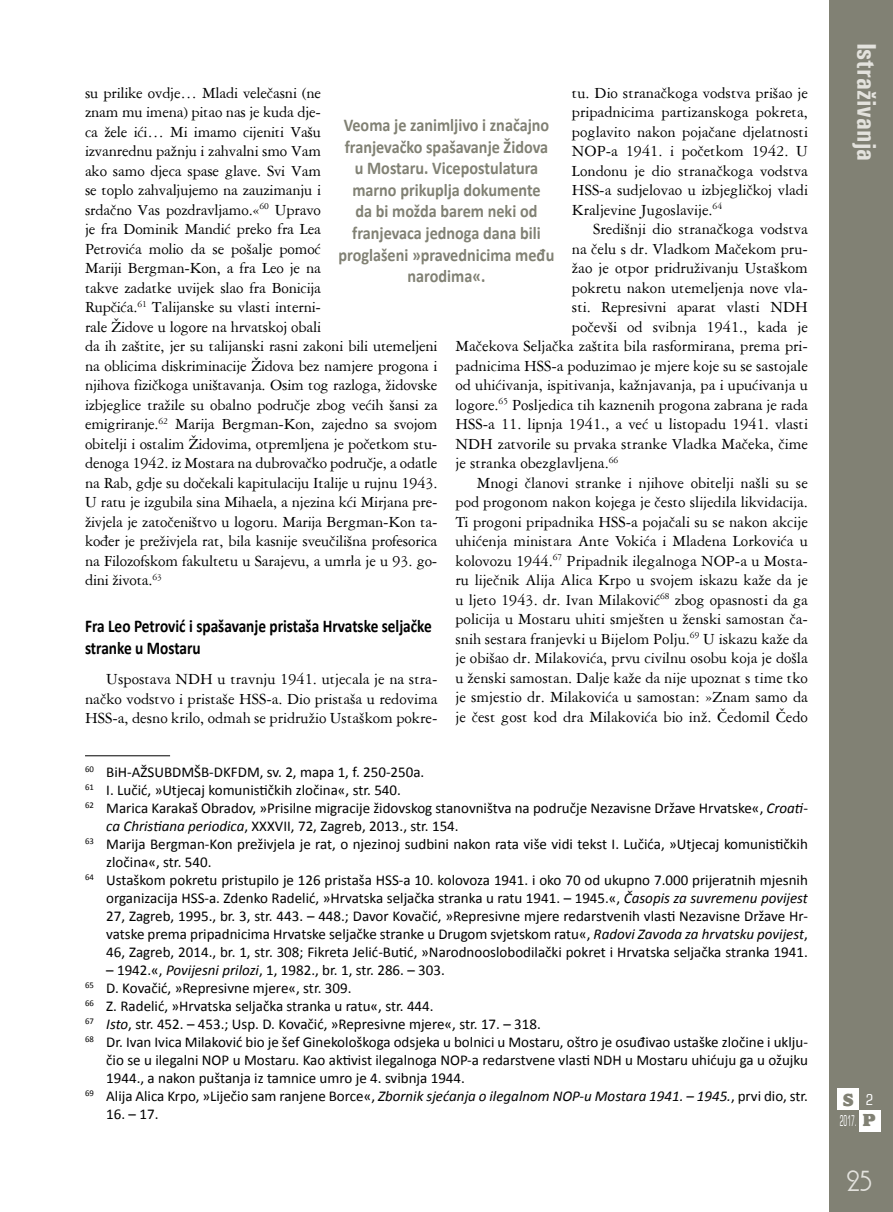
<style>
.page{position:relative;width:893px;height:1212px;background:#fff}
.page>*{position:absolute;margin:0;border:0;box-sizing:border-box;transform-origin:0 0}
.t1{font:700 condensed 27px "Univers";color:#e3e2dd}
.t2{font:27px "Andes";color:#e3e2dd}
.t3{font:700 18px/21.6px "Calibri";color:#818174;text-align:center;scale:.9 1}
.t4{font:700 18px/21.6px "Calibri";color:#000;scale:.85 1}
.t5{font:800 18px "Alfredo";color:#818174}
.t6{font:16.5px/19.5px "American Garamond BT";color:#000;text-align:justify}
.t7{font:15px "Calibri";color:#000}
.t8{font:condensed 15px "Square 721 BT";color:#fff;scale:.5 1}
.t9{font:condensed 15px "Square 721 BT";color:#fff}
.s1{font-style:italic}
.s2{font-family:"Alfredo";font-weight:800;font-stretch:normal;font-size:18px;color:#818174}
</style>
<div class="page">
<div style="left:829px;top:0;width:64px;height:1212px;background:#818174"></div>
<div style="left:838px;top:1089px;width:21px;height:21px;background:#fff"></div>
<div style="left:859px;top:1110px;width:21px;height:21px;background:#fff"></div>
<hr style="left:85px;top:755px;width:85px;height:1px;background:#000">
<p class="t6" style="left:572px;top:82px;width:237px">tu. Dio stranačkoga vodstva prišao je pripadnicima partizanskoga pokreta, poglavito nakon pojačane djelatnosti NOP-a 1941. i početkom 1942. U Londonu je dio stranačkoga vodstva HSS-a sudjelovao u izbjegličkoj vladi Kraljevine Jugoslavije.<sup>64</sup></p>
<p class="t6" style="left:593px;top:219px;width:216px">Središnji dio stranačkoga vodstva</p>
<p class="t6" style="left:572px;top:238px;width:237px">na čelu s dr. Vladkom Mačekom pru-</p>
<p class="t6" style="left:572px;top:258px;width:237px">žao je otpor pridruživanju Ustaškom</p>
<p class="t6" style="left:572px;top:277px;width:237px">pokretu nakon utemeljenja nove vla-</p>
<p class="t6" style="left:572px;top:297px;width:237px">sti. Represivni aparat vlasti NDH</p>
<p class="t6" style="left:572px;top:316px;width:237px">počevši od svibnja 1941., kada je</p>
<p class="t6" style="left:455px;top:336px;width:354px">Mačekova Seljačka zaštita bila rasformirana, prema pri-</p>
<p class="t6" style="left:455px;top:355px;width:354px">padnicima HSS-a poduzimao je mjere koje su se sastojale</p>
<p class="t6" style="left:455px;top:375px;width:354px">od uhićivanja, ispitivanja, kažnjavanja, pa i upućivanja u</p>
<p class="t6" style="left:455px;top:394px;width:354px">logore.<sup>65</sup> Posljedica tih kaznenih progona zabrana je rada</p>
<p class="t6" style="left:455px;top:414px;width:354px">HSS-a 11. lipnja 1941., a već u listopadu 1941. vlasti</p>
<p class="t6" style="left:455px;top:433px;width:354px">NDH zatvorile su prvaka stranke Vladka Mačeka, čime</p>
<p class="t6" style="left:455px;top:453px;width:164px">je stranka obezglavljena.<sup>66</sup></p>
<p class="t6" style="left:477px;top:472px;width:333px">Mnogi članovi stranke i njihove obitelji našli su se</p>
<p class="t6" style="left:455px;top:492px;width:354px">pod progonom nakon kojega je često slijedila likvidacija.</p>
<p class="t6" style="left:455px;top:511px;width:354px">Ti progoni pripadnika HSS-a pojačali su se nakon akcije</p>
<p class="t6" style="left:455px;top:531px;width:354px">uhićenja ministara Ante Vokića i Mladena Lorkovića u</p>
<p class="t6" style="left:455px;top:550px;width:354px">kolovozu 1944.<sup>67</sup> Pripadnik ilegalnoga NOP-a u Mosta-</p>
<p class="t6" style="left:455px;top:570px;width:354px">ru liječnik Alija Alica Krpo u svojem iskazu kaže da je</p>
<p class="t6" style="left:455px;top:589px;width:354px">u ljeto 1943. dr. Ivan Milaković<sup>68</sup> zbog opasnosti da ga</p>
<p class="t6" style="left:455px;top:609px;width:354px">policija u Mostaru uhiti smješten u ženski samostan ča-</p>
<p class="t6" style="left:455px;top:628px;width:354px">snih sestara franjevki u Bijelom Polju.<sup>69</sup> U iskazu kaže da</p>
<p class="t6" style="left:455px;top:648px;width:354px">je obišao dr. Milakovića, prvu civilnu osobu koja je došla</p>
<p class="t6" style="left:455px;top:667px;width:354px">u ženski samostan. Dalje kaže da nije upoznat s time tko</p>
<p class="t6" style="left:455px;top:687px;width:354px">je smjestio dr. Milakovića u samostan: »Znam samo da</p>
<p class="t6" style="left:455px;top:706px;width:354px">je čest gost kod dra Milakovića bio inž. Čedomil Čedo</p>
<p class="t6" style="left:85px;top:82px;width:354px;text-align:left">su prilike ovdje… Mladi velečasni (ne<br>znam mu imena) pitao nas je kuda dje-<br>ca žele ići… Mi imamo cijeniti Vašu<br>izvanrednu pažnju i zahvalni smo Vam<br>ako samo djeca spase glave. Svi Vam<br>se toplo zahvaljujemo na zauzimanju i<br>srdačno Vas pozdravljamo.«<sup>60</sup> Upravo<br>je fra Dominik Mandić preko fra Lea<br>Petrovića molio da se pošalje pomoć<br>Mariji Bergman-Kon, a fra Leo je na<br>takve zadatke uvijek slao fra Bonicija<br>Rupčića.<sup>61</sup> Talijanske su vlasti interni-<br>rale Židove u logore na hrvatskoj obali<br>da ih zaštite, jer su talijanski rasni zakoni bili utemeljeni na oblicima diskriminacije Židova bez namjere progona i njihova fizičkoga uništavanja. Osim tog razloga, židovske izbjeglice tražile su obalno područje zbog većih šansi za emigriranje.<sup>62</sup> Marija Bergman-Kon, zajedno sa svojom obitelji i ostalim Židovima, otpremljena je početkom stu&shy;denoga 1942. iz Mostara na dubrovačko područje, a odatle na Rab, gdje su dočekali kapitulaciju Italije u rujnu 1943.<br>U ratu je izgubila sina Mihaela, a njezina kći Mirjana pre&shy;živjela je zatočeništvo u logoru. Marija Bergman-Kon ta&shy;kođer je preživjela rat, bila kasnije sveučilišna profesorica na Filozofskom fakultetu u Sarajevu, a umrla je u 93. go&shy;dini života.<sup>63</sup></p>
<p class="t4" style="left:85px;top:615px;width:410px">Fra Leo Petrović i spašavanje pristaša Hrvatske seljačke stranke u Mostaru</p>
<p class="t6" style="left:85px;top:669px;width:354px;text-indent:21px">Uspostava NDH u travnju 1941. utjecala je na stra&shy;načko vodstvo i pristaše HSS-a. Dio pristaša u redovima HSS-a, desno krilo, odmah se pridružio Ustaškom pokre-</p>
<p class="t3" style="left:338px;top:114px;width:242px">Veoma je zanimljivo i značajno franjevačko spašavanje Židova u Mostaru. Vicepostulatura marno prikuplja dokumente<br>da bi možda barem neki od franjevaca jednoga dana bili proglašeni »pravednicima među narodima«.</p>
<p class="t7" style="left:85px;top:763px;width:341px"><sup>60</sup> BiH-AŽSUBDMŠB-DKFDM, sv. 2, mapa 1, f. 250-250a.</p>
<p class="t7" style="left:85px;top:781px;width:317px"><sup>61</sup> I. Lučić, »Utjecaj komunističkih zločina«, str. 540.</p>
<p class="t7" style="left:85px;top:799px;width:724px"><sup>62</sup> Marica Karakaš Obradov, »Prisilne migracije židovskog stanovništva na područje Nezavisne Države Hrvatske«, <span class="s1">Croati-</span></p>
<p class="t7" style="left:106px;top:817px;width:354px"><span class="s1">ca Christiana periodica</span>, XXXVII, 72, Zagreb, 2013., str. 154.</p>
<p class="t7" style="left:85px;top:835px;width:724px"><sup>63</sup> Marija Bergman-Kon preživjela je rat, o njezinoj sudbini nakon rata više vidi tekst I. Lučića, »Utjecaj komunističkih</p>
<p class="t7" style="left:106px;top:853px;width:107px">zločina«, str. 540.</p>
<p class="t7" style="left:85px;top:871px;width:724px"><sup>64</sup> Ustaškom pokretu pristupilo je 126 pristaša HSS-a 10. kolovoza 1941. i oko 70 od ukupno 7.000 prijeratnih mjesnih</p>
<p class="t7" style="left:106px;top:889px;width:703px">organizacija HSS-a. Zdenko Radelić, »Hrvatska seljačka stranka u ratu 1941. – 1945.«, <span class="s1">Časopis za suvremenu povijest</span></p>
<p class="t7" style="left:106px;top:907px;width:703px">27, Zagreb, 1995., br. 3, str. 443. – 448.; Davor Kovačić, »Represivne mjere redarstvenih vlasti Nezavisne Države Hr-</p>
<p class="t7" style="left:106px;top:925px;width:703px">vatske prema pripadnicima Hrvatske seljačke stranke u Drugom svjetskom ratu«, <span class="s1">Radovi Zavoda za hrvatsku povijest</span>,</p>
<p class="t7" style="left:106px;top:943px;width:703px">46, Zagreb, 2014., br. 1, str. 308; Fikreta Jelić-Butić, »Narodnooslobodilački pokret i Hrvatska seljačka stranka 1941.</p>
<p class="t7" style="left:106px;top:961px;width:340px">– 1942.«, <span class="s1">Povijesni prilozi</span>, 1, 1982., br. 1, str. 286. – 303.</p>
<p class="t7" style="left:85px;top:979px;width:268px"><sup>65</sup> D. Kovačić, »Represivne mjere«, str. 309.</p>
<p class="t7" style="left:85px;top:997px;width:350px"><sup>66</sup> Z. Radelić, »Hrvatska seljačka stranka u ratu«, str. 444.</p>
<p class="t7" style="left:85px;top:1015px;width:457px"><sup>67</sup> <span class="s1">Isto</span>, str. 452. – 453.; Usp. D. Kovačić, »Represivne mjere«, str. 17. – 318.</p>
<p class="t7" style="left:85px;top:1033px;width:724px"><sup>68</sup> Dr. Ivan Ivica Milaković bio je šef Ginekološkoga odsjeka u bolnici u Mostaru, oštro je osuđivao ustaške zločine i uklju-</p>
<p class="t7" style="left:106px;top:1051px;width:703px">čio se u ilegalni NOP u Mostaru. Kao aktivist ilegalnoga NOP-a redarstvene vlasti NDH u Mostaru uhićuju ga u ožujku</p>
<p class="t7" style="left:106px;top:1069px;width:360px">1944., a nakon puštanja iz tamnice umro je 4. svibnja 1944.</p>
<p class="t7" style="left:85px;top:1087px;width:724px"><sup>69</sup> Alija Alica Krpo, »Liječio sam ranjene Borce«, <span class="s1">Zbornik sjećanja o ilegalnom NOP-u Mostara 1941. – 1945.</span>, prvi dio, str.</p>
<p class="t7" style="left:106px;top:1105px;width:54px">16. – 17.</p>
<h1 class="t1" style="left:883px;top:43px;width:120px;rotate:90deg">Istraživanja</h1>
<p class="t5" style="left:843px;top:1090px;width:12px">S</p>
<p class="t8" style="left:840px;top:1112px;width:73px">2017. <span class="s2">p</span></p>
<p class="t9" style="left:866px;top:1090px;width:9px">2</p>
<h1 class="t2" style="left:847px;top:1169px;width:26px">25</h1>
</div>
